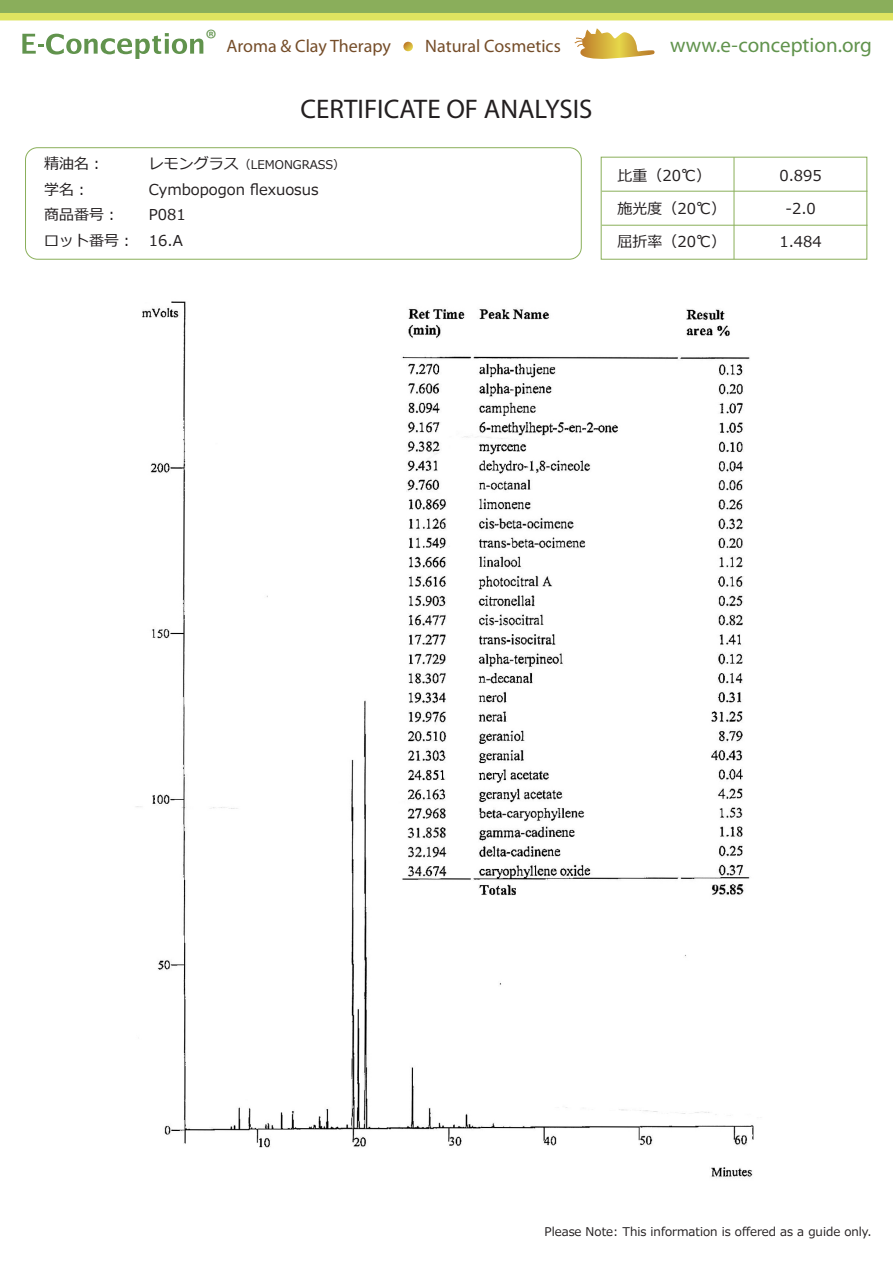
<style>
.page{position:relative;width:893px;height:1263px;background:#fff}
.page>*{position:absolute;margin:0;border:0;box-sizing:border-box;transform-origin:0 0}
.t1{font:27px "Myriad Pro";color:#231f20}
.t2{font:21px "Myriad Pro";color:#61934d}
.t3{font:18px "Myriad Pro";color:#754d29}
.t4{font:15px/25.5px "Meiryo";color:#231f20}
.t5{font:12px "Meiryo";color:#231f20}
.s1{font-size:15px}
</style>
<div class="page">
<svg style="left:574px;top:28px;width:81px;height:31px"></svg>
<div style="left:0;top:0;width:893px;height:15px;background:#8aae5b"></div>
<div style="left:0;top:13px;width:893px;height:7px;background:#dfe460"></div>
<svg style="left:403px;top:42px;width:10px;height:10px"></svg>
<svg style="left:22px;top:33px;width:181px;height:26px"></svg>
<div style="left:25px;top:147px;width:557px;height:113px;border:1px solid #8aaf5a;border-radius:12px"></div>
<div style="left:601px;top:157px;width:266px;height:103px;border:1px solid #8aaf5a"></div>
<hr style="left:602px;top:191px;width:265px;height:1px;background:#8aaf5a">
<hr style="left:602px;top:225px;width:265px;height:1px;background:#8aaf5a">
<hr style="left:734px;top:157px;width:1px;height:102px;background:#8aaf5a">
<img style="left:136px;top:301px;width:618px;height:877px">
<p class="t3" style="left:205px;top:35px;width:187px"><sup>®</sup> Aroma &amp; Clay Therapy</p>
<p class="t3" style="left:425px;top:35px;width:137px">Natural Cosmetics</p>
<h2 class="t2" style="left:670px;top:32px;width:203px">www.e-conception.org</h2>
<h1 class="t1" style="left:300px;top:92px;width:293px">CERTIFICATE OF ANALYSIS</h1>
<p class="t5" style="left:149px;top:156px;width:198px"><span class="s1">レモングラス</span>（LEMONGRASS）</p>
<p class="t4" style="left:149px;top:177px;width:171px">Cymbopogon flexuosus<br>P081<br>16.A</p>
<p class="t4" style="left:44px;top:152px;width:91px">精油名：<br>学名：<br>商品番号：ロット番号：</p>
<p class="t4" style="left:617px;top:163px;width:95px">比重（20℃）</p>
<p class="t4" style="left:617px;top:196px;width:110px">施光度（20℃）</p>
<p class="t4" style="left:617px;top:229px;width:110px">屈折率（20℃）</p>
<p class="t4" style="left:779px;top:163px;width:44px">0.895</p>
<p class="t4" style="left:785px;top:196px;width:32px">-2.0</p>
<p class="t4" style="left:779px;top:229px;width:44px">1.484</p>
<p class="t5" style="left:545px;top:1224px;width:329px">Please Note: This information is offered as a guide only.</p>
</div>
